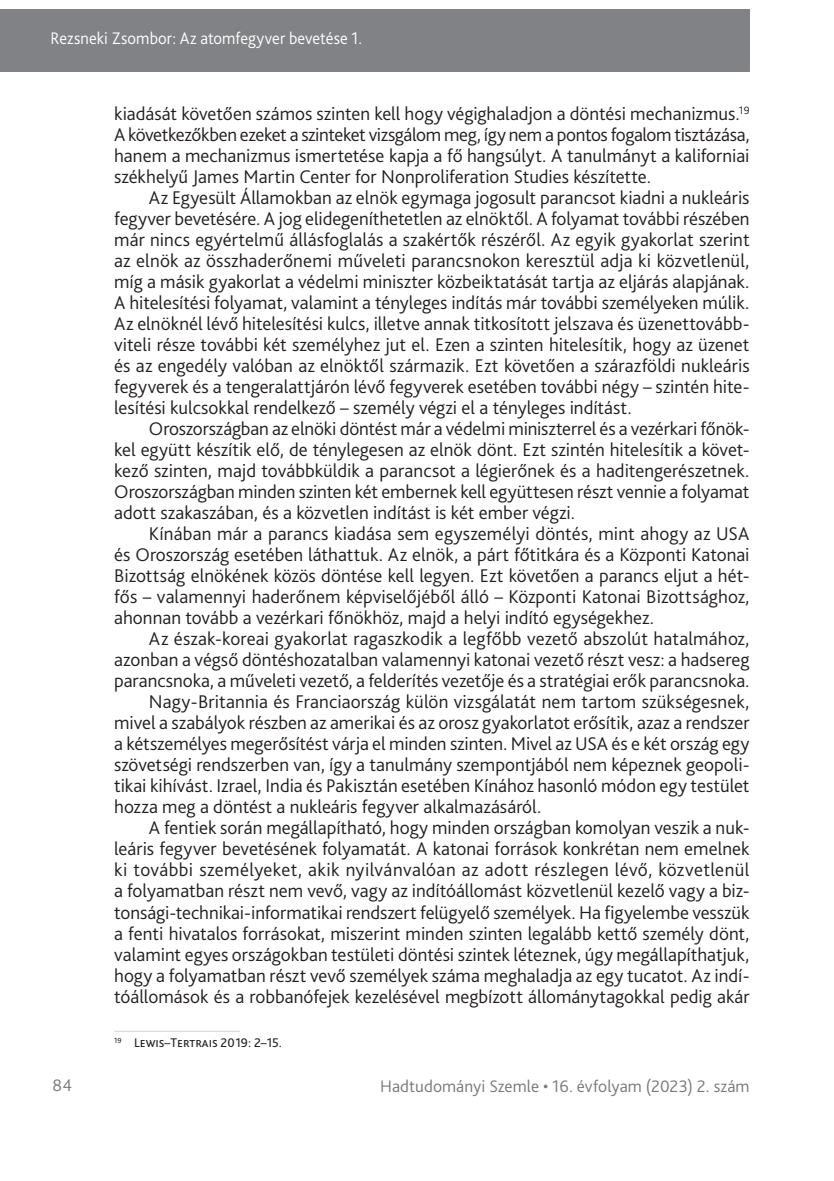
<style>
.page{position:relative;width:834px;height:1181px;background:#fff}
.page>*{position:absolute;margin:0;border:0;box-sizing:border-box;transform-origin:0 0}
._1__Body{font:300 19.25px/21px "Bliss Pro";letter-spacing:.005em;color:#231f20;text-align:justify}
.t1{font:300 17.5px "Bliss Pro";letter-spacing:.005em;color:#767a7c}
.t2{font:300 17.5px "Bliss Pro";letter-spacing:.015em;color:#fff;scale:.95 1}
.Lábjegyzet{font:13.12px "Bliss Pro";color:#231f20}
</style>
<div class="page">
<div style="left:0;top:9px;width:749px;height:63px;background:#808285"></div>
<hr style="left:114px;top:1031px;width:126px;height:1px;background:#d1d2d4">
<p class="t2" style="left:51px;top:27px;width:329px">Rezsneki Zsombor: Az atomfegyver bevetése 1.</p>
<p class="_1__Body" style="left:114px;top:103px;width:637px">kiadását követően számos szinten kell hogy végighaladjon a döntési mechanizmus.<sup>19<br></sup>A következőkben ezeket a szinteket vizsgálom meg, így nem a pontos fogalom tisztázása, hanem a mechanizmus ismertetése kapja a fő hangsúlyt. A tanulmányt a kaliforniai székhelyű James Martin Center for Nonproliferation Studies készítette.</p>
<p class="_1__Body" style="left:114px;top:187px;width:637px;text-indent:35px">Az Egyesült Államokban az elnök egymaga jogosult parancsot kiadni a nukleáris fegyver bevetésére. A jog elidegeníthetetlen az elnöktől. A folyamat további részében már nincs egyértelmű állásfoglalás a szakértők részéről. Az egyik gyakorlat szerint az elnök az összhaderőnemi műveleti parancsnokon keresztül adja ki közvetlenül, míg a másik gyakorlat a védelmi miniszter közbeiktatását tartja az eljárás alapjának.<br>A hitelesítési folyamat, valamint a tényleges indítás már további személyeken múlik.<br>Az elnöknél lévő hitelesítési kulcs, illetve annak titkosított jelszava és üzenettovább&shy;viteli része további két személyhez jut el. Ezen a szinten hitelesítik, hogy az üzenet és az engedély valóban az elnöktől származik. Ezt követően a szárazföldi nukleáris fegyverek és a tengeralattjárón lévő fegyverek esetében további négy – szintén hite&shy;lesítési kulcsokkal rendelkező – személy végzi el a tényleges indítást.</p>
<p class="_1__Body" style="left:114px;top:418px;width:636px;text-indent:35px">Oroszországban az elnöki döntést már a védelmi miniszterrel és a vezérkari főnök&shy;kel együtt készítik elő, de ténylegesen az elnök dönt. Ezt szintén hitelesítik a követ&shy;kező szinten, majd továbbküldik a parancsot a légierőnek és a haditengerészetnek.<br>Oroszországban minden szinten két embernek kell együttesen részt vennie a folyamat adott szakaszában, és a közvetlen indítást is két ember végzi.</p>
<p class="_1__Body" style="left:114px;top:523px;width:636px;text-indent:35px">Kínában már a parancs kiadása sem egyszemélyi döntés, mint ahogy az USA és Oroszország esetében láthattuk. Az elnök, a párt főtitkára és a Központi Katonai Bizottság elnökének közös döntése kell legyen. Ezt követően a parancs eljut a hét&shy;fős – valamennyi haderőnem képviselőjéből álló – Központi Katonai Bizottsághoz, ahonnan tovább a vezérkari főnökhöz, majd a helyi indító egységekhez.</p>
<p class="_1__Body" style="left:114px;top:628px;width:636px;text-indent:35px">Az észak-koreai gyakorlat ragaszkodik a legfőbb vezető abszolút hatalmához, azonban a végső döntéshozatalban valamennyi katonai vezető részt vesz: a hadsereg parancsnoka, a műveleti vezető, a felderítés vezetője és a stratégiai erők parancsnoka.</p>
<p class="_1__Body" style="left:114px;top:691px;width:637px;text-indent:35px">Nagy-Britannia és Franciaország külön vizsgálatát nem tartom szükségesnek, mivel a szabályok részben az amerikai és az orosz gyakorlatot erősítik, azaz a rendszer a kétszemélyes megerősítést várja el minden szinten. Mivel az USA és e két ország egy szövetségi rendszerben van, így a tanulmány szempontjából nem képeznek geopoli&shy;tikai kihívást. Izrael, India és Pakisztán esetében Kínához hasonló módon egy testület hozza meg a döntést a nukleáris fegyver alkalmazásáról.</p>
<p class="_1__Body" style="left:114px;top:817px;width:636px;text-indent:35px">A fentiek során megállapítható, hogy minden országban komolyan veszik a nuk&shy;leáris fegyver bevetésének folyamatát. A katonai források konkrétan nem emelnek ki további személyeket, akik nyilvánvalóan az adott részlegen lévő, közvetlenül a folyamatban részt nem vevő, vagy az indítóállomást közvetlenül kezelő vagy a biz&shy;tonsági-technikai-informatikai rendszert felügyelő személyek. Ha figyelembe vesszük a fenti hivatalos forrásokat, miszerint minden szinten legalább kettő személy dönt, valamint egyes országokban testületi döntési szintek léteznek, úgy megállapíthatjuk, hogy a folyamatban részt vevő személyek száma meghaladja az egy tucatot. Az indí&shy;tóállomások és a robbanófejek kezelésével megbízott állománytagokkal pedig akár</p>
<p class="Lábjegyzet" style="left:114px;top:1034px;width:169px"><sup>19</sup> Lewis–Tertrais 2019: 2–15.</p>
<p class="t1" style="left:53px;top:1074px;width:21px">84</p>
<p class="t1" style="left:380px;top:1075px;width:371px">Hadtudományi Szemle • 16. évfolyam (2023) 2. szám</p>
</div>
